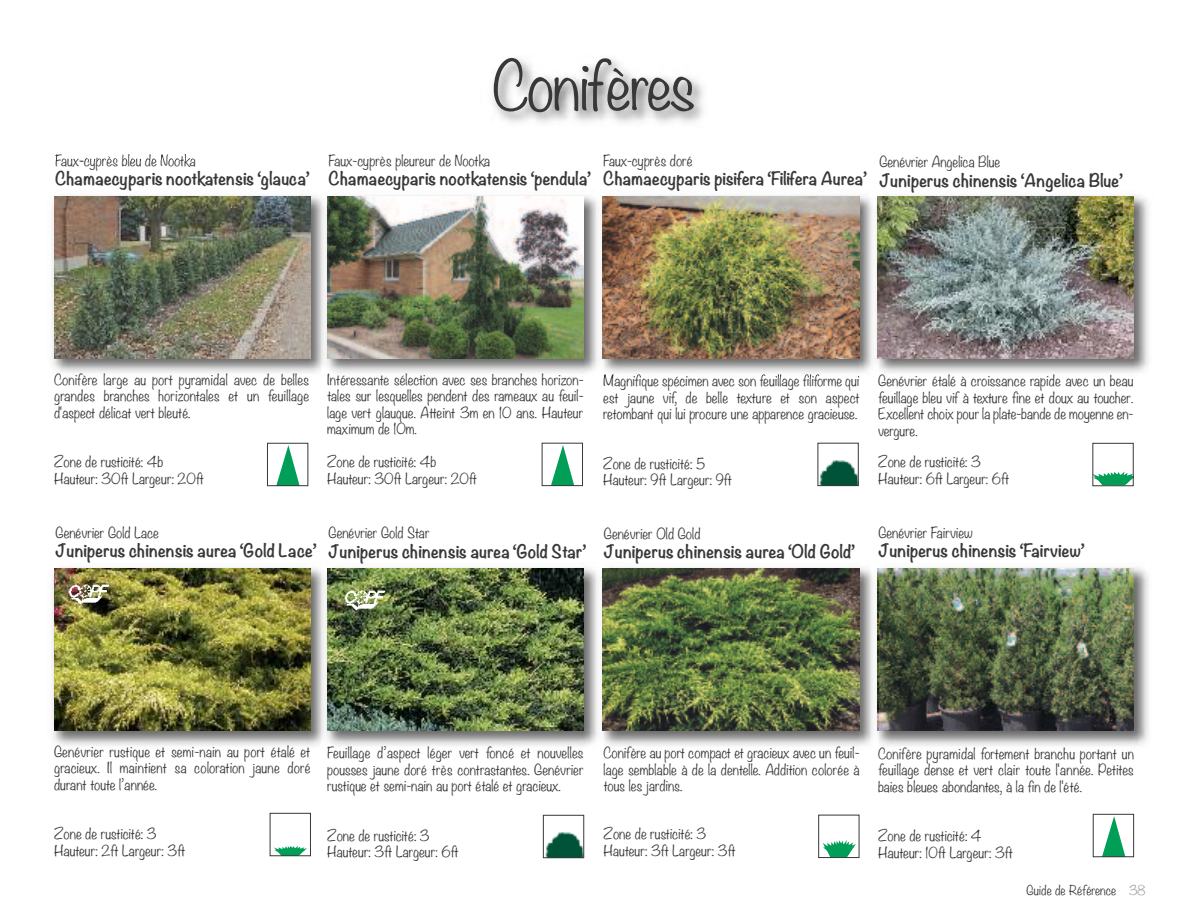
<style>
.page{position:relative;width:1188px;height:918px;background:#fff}
.page>*{position:absolute;margin:0;border:0;box-sizing:border-box;transform-origin:0 0}
.t1{font:300 60px "Noteworthy";letter-spacing:-.025em;color:#393839}
.t2{font:700 16.5px "Noteworthy";color:#393839}
.t3{font:300 13.5px/16.5px "Noteworthy";color:#393839;text-align:justify}
.t4{font:300 12px "Noteworthy";color:#393839}
.s1{color:#9c9c9c}
</style>
<div class="page">
<img style="left:52px;top:567px;width:1097px;height:179px">
<img style="left:878px;top:569px;width:256px;height:162px">
<img style="left:52px;top:190px;width:1097px;height:188px">
<img style="left:54px;top:197px;width:256px;height:162px">
<svg style="left:276px;top:445px;width:23px;height:39px"></svg>
<div style="left:267px;top:443px;width:41px;height:43px;border:1px solid #393839"></div>
<img style="left:327px;top:197px;width:257px;height:162px">
<svg style="left:551px;top:445px;width:23px;height:39px"></svg>
<div style="left:542px;top:443px;width:41px;height:43px;border:1px solid #393839"></div>
<img style="left:820px;top:460px;width:37px;height:24px">
<div style="left:818px;top:443px;width:41px;height:43px;border:1px solid #393839"></div>
<svg style="left:1102px;top:816px;width:23px;height:39px"></svg>
<div style="left:1093px;top:814px;width:41px;height:43px;border:1px solid #393839"></div>
<img style="left:84px;top:58px;width:619px;height:103px">
<img style="left:55px;top:154px;width:29px;height:7px">
<img style="left:604px;top:374px;width:31px;height:3px">
<img style="left:603px;top:197px;width:256px;height:162px">
<img style="left:877px;top:197px;width:257px;height:162px">
<svg style="left:1094px;top:471px;width:38px;height:13px"></svg>
<div style="left:1092px;top:443px;width:42px;height:43px;border:1px solid #393839"></div>
<img style="left:54px;top:569px;width:257px;height:162px">
<img style="left:327px;top:569px;width:257px;height:162px">
<img style="left:603px;top:569px;width:256px;height:162px">
<svg style="left:823px;top:840px;width:33px;height:16px"></svg>
<div style="left:818px;top:815px;width:41px;height:43px;border:1px solid #393839"></div>
<img style="left:545px;top:832px;width:37px;height:24px">
<div style="left:543px;top:815px;width:41px;height:43px;border:1px solid #393839"></div>
<img style="left:69px;top:584px;width:41px;height:20px">
<img style="left:344px;top:589px;width:41px;height:21px">
<svg style="left:274px;top:846px;width:33px;height:8px"></svg>
<div style="left:270px;top:813px;width:41px;height:43px;border:1px solid #393839"></div>
<p class="t3" style="left:55px;top:151px;width:142px">Faux-cyprès bleu de Nootka</p>
<p class="t2" style="left:55px;top:164px;width:256px">Chamaecyparis nootkatensis ‘glauca’</p>
<h1 class="t1" style="left:492px;top:33px;width:205px">Conifères</h1>
<p class="t3" style="left:329px;top:151px;width:163px">Faux-cyprès pleureur de Nootka</p>
<p class="t2" style="left:329px;top:164px;width:264px">Chamaecyparis nootkatensis ‘pendula’</p>
<p class="t3" style="left:603px;top:151px;width:91px">Faux-cyprès doré</p>
<p class="t2" style="left:603px;top:164px;width:265px">Chamaecyparis pisifera ‘Filifera Aurea’</p>
<p class="t3" style="left:879px;top:153px;width:122px">Genévrier Angelica Blue</p>
<p class="t2" style="left:879px;top:166px;width:245px">Juniperus chinensis ‘Angelica Blue’</p>
<p class="t3" style="left:54px;top:370px;width:257px">Conifère large au port pyramidal avec de belles grandes branches horizontales et un feuillage d'aspect délicat vert bleuté.</p>
<p class="t3" style="left:54px;top:453px;width:152px">Zone de rusticité: 4b<br>Hauteur: 30ft Largeur: 20ft</p>
<p class="t3" style="left:327px;top:370px;width:258px">Intéressante sélection avec ses branches horizon&shy;tales sur lesquelles pendent des rameaux au feuil&shy;lage vert glauque. Atteint 3m en 10 ans. Hauteur maximum de 10m.</p>
<p class="t3" style="left:327px;top:453px;width:152px">Zone de rusticité: 4b<br>Hauteur: 30ft Largeur: 20ft</p>
<p class="t3" style="left:56px;top:523px;width:105px">Genévrier Gold Lace</p>
<p class="t2" style="left:56px;top:536px;width:262px">Juniperus chinensis aurea ‘Gold Lace’</p>
<p class="t3" style="left:329px;top:523px;width:103px">Genévrier Gold Star</p>
<p class="t2" style="left:329px;top:536px;width:259px">Juniperus chinensis aurea ‘Gold Star’</p>
<p class="t3" style="left:603px;top:371px;width:258px">Magnifique spécimen avec son feuillage filiforme qui est jaune vif, de belle texture et son aspect retombant qui lui procure une apparence gracieuse.</p>
<p class="t3" style="left:603px;top:454px;width:130px">Zone de rusticité: 5<br>Hauteur: 9ft Largeur: 9ft</p>
<p class="t3" style="left:604px;top:524px;width:98px">Genévrier Old Gold</p>
<p class="t2" style="left:604px;top:537px;width:252px">Juniperus chinensis aurea ‘Old Gold’</p>
<p class="t3" style="left:878px;top:372px;width:257px">Genévrier étalé à croissance rapide avec un beau feuillage bleu vif à texture fine et doux au toucher.<br>Excellent choix pour la plate-bande de moyenne en&shy;vergure.</p>
<p class="t3" style="left:878px;top:453px;width:133px">Zone de rusticité: 3<br>Hauteur: 6ft Largeur: 6ft</p>
<p class="t3" style="left:878px;top:523px;width:96px">Genévrier Fairview</p>
<p class="t2" style="left:878px;top:536px;width:207px">Juniperus chinensis ‘Fairview’</p>
<p class="t3" style="left:54px;top:742px;width:258px">Genévrier rustique et semi-nain au port étalé et gracieux. Il maintient sa coloration jaune doré durant toute l’année.</p>
<p class="t3" style="left:54px;top:825px;width:133px">Zone de rusticité: 3<br>Hauteur: 2ft Largeur: 3ft</p>
<p class="t3" style="left:327px;top:743px;width:258px">Feuillage d’aspect léger vert foncé et nouvelles pousses jaune doré très contrastantes. Genévrier rustique et semi-nain au port étalé et gracieux.</p>
<p class="t3" style="left:327px;top:826px;width:133px">Zone de rusticité: 3<br>Hauteur: 3ft Largeur: 6ft</p>
<p class="t3" style="left:604px;top:743px;width:257px">Conifère au port compact et gracieux avec un feuil&shy;lage semblable à de la dentelle. Addition colorée à tous les jardins.</p>
<p class="t3" style="left:604px;top:824px;width:134px">Zone de rusticité: 3<br>Hauteur: 3ft Largeur: 3ft</p>
<p class="t3" style="left:878px;top:744px;width:257px">Conifère pyramidal fortement branchu portant un feuillage dense et vert clair toute l'année. Petites baies bleues abondantes, à la fin de l'été.</p>
<p class="t3" style="left:878px;top:826px;width:136px">Zone de rusticité: 4<br>Hauteur: 10ft Largeur: 3ft</p>
<p class="t4" style="left:1027px;top:879px;width:120px">Guide de Référence <span class="s1">38</span></p>
</div>
